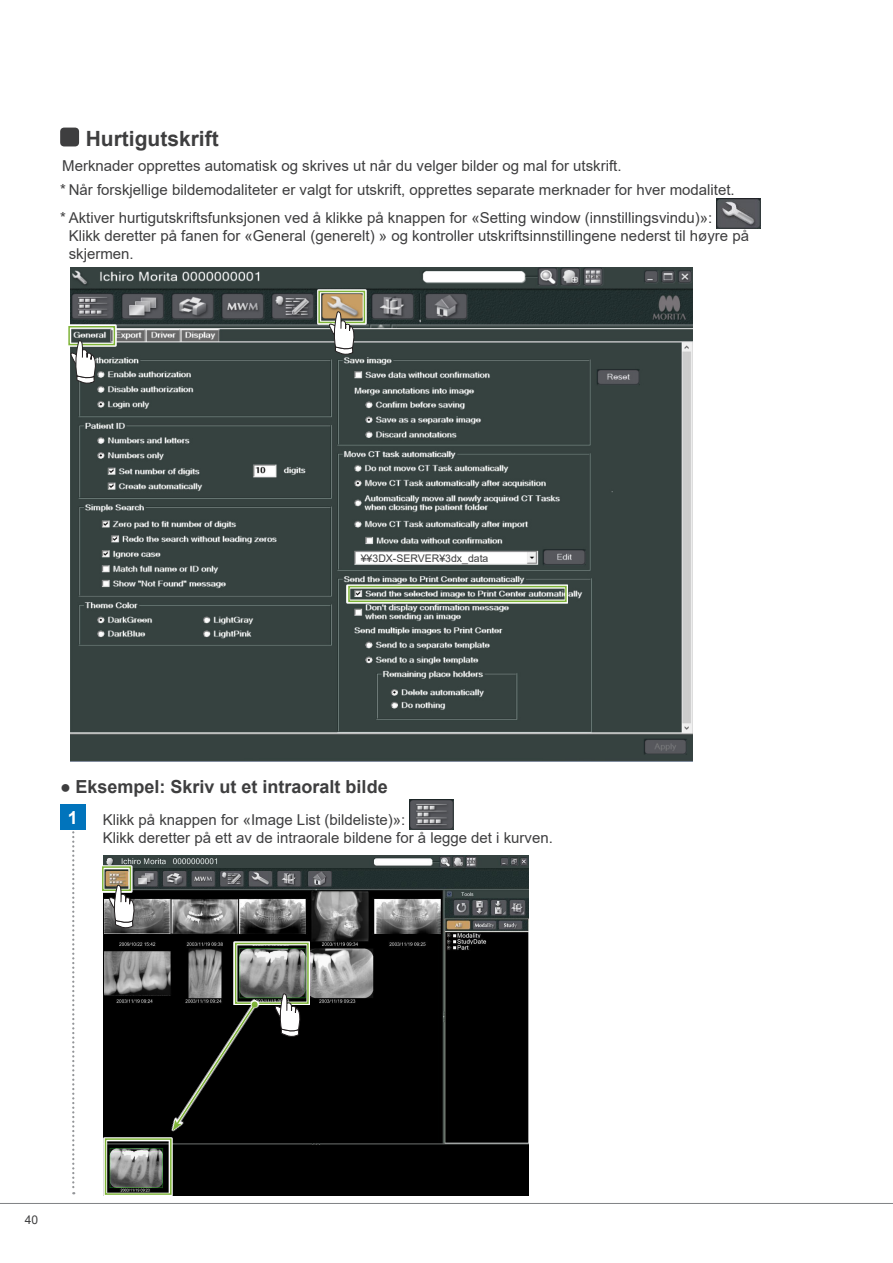
<style>
.page{position:relative;width:893px;height:1263px;background:#fff}
.page>*{position:absolute;margin:0;border:0;box-sizing:border-box;transform-origin:0 0}
.t1{font:700 21px "Arial";color:#3e3e3f}
.t2{font:700 18px/31px "Arial";color:#3e3e3f}
.t3{font:15px/18px "Arial";color:#3e3e3f}
.t4{font:12px "Arial";color:#3e3e3f}
.t5{font:10.5px "Arial";color:#3e3e3f}
.s1{font-weight:400}
.s2{color:#fff}
</style>
<div class="page">
<hr style="left:0;top:1203px;width:893px;height:1px;background:#808285">
<svg style="left:73px;top:832px;width:3px;height:363px"></svg>
<svg style="left:72px;top:831px;width:2px;height:363px"></svg>
<div style="left:60px;top:128px;width:19px;height:18px;background:#3e3e3f;border-radius:4px"></div>
<img style="left:717px;top:199px;width:44px;height:30px">
<div style="left:60px;top:804px;width:26px;height:26px;background:#0174bc"></div>
<img style="left:410px;top:800px;width:44px;height:30px">
<img style="left:70px;top:268px;width:623px;height:493px">
<svg style="left:70px;top:325px;width:46px;height:22px"></svg>
<div style="left:68px;top:326px;width:47px;height:19px;border:2px solid #7fb438"></div>
<svg style="left:317px;top:289px;width:49px;height:36px"></svg>
<div style="left:318px;top:291px;width:47px;height:32px;border:2px solid #7fb438"></div>
<svg style="left:68px;top:338px;width:29px;height:47px"></svg>
<svg style="left:324px;top:309px;width:32px;height:47px"></svg>
<svg style="left:347px;top:584px;width:221px;height:19px;background:#808884"></svg>
<div style="left:348px;top:586px;width:219px;height:16px;border:2px solid #7fb438"></div>
<img style="left:104px;top:856px;width:425px;height:340px">
<svg style="left:103px;top:865px;width:30px;height:27px"></svg>
<div style="left:102px;top:866px;width:29px;height:25px;border:2px solid #7fb438"></div>
<svg style="left:234px;top:941px;width:76px;height:64px;background:#898c89"></svg>
<div style="left:235px;top:943px;width:74px;height:61px;border:2px solid #7fb438"></div>
<svg style="left:103px;top:1137px;width:70px;height:59px;background:#6f736f"></svg>
<div style="left:105px;top:1138px;width:67px;height:57px;border:2px solid #7fb438"></div>
<svg style="left:105px;top:883px;width:31px;height:46px"></svg>
<svg style="left:270px;top:991px;width:32px;height:47px"></svg>
<svg style="left:168px;top:998px;width:93px;height:136px;background:#0d0e0b"></svg>
<h1 class="t1" style="left:86px;top:123px;width:134px">Hurtigutskrift</h1>
<p class="t3" style="left:60px;top:154px;width:676px;line-height:23.7px">Merknader opprettes automatisk og skrives ut når du velger bilder og mal for utskrift.<br>* Når forskjellige bildemodaliteter er valgt for utskrift, opprettes separate merknader for hver modalitet.</p>
<p class="t3" style="left:69px;top:209px;width:682px;text-indent:-9px">* Aktiver hurtigutskriftsfunksjonen ved å klikke på knappen for «Setting window (innstillingsvindu)»:<br>Klikk deretter på fanen for «General (generelt) » og kontroller utskriftsinnstillingene nederst til høyre på skjermen.</p>
<p class="t5" style="left:361px;top:551px;width:129px">¥¥3DX-SERVER¥3dx_data</p>
<p class="t2" style="left:68px;top:771px;width:321px;text-indent:-8px"><span class="s1">●</span> Eksempel: Skriv ut et intraoralt bilde<br><span class="s2">1</span></p>
<p class="t3" style="left:103px;top:810px;width:452px">Klikk på knappen for «Image List (bildeliste)»:<br>Klikk deretter på ett av de intraorale bildene for å legge det i kurven.</p>
<p class="t4" style="left:25px;top:1212px;width:15px">40</p>
</div>
